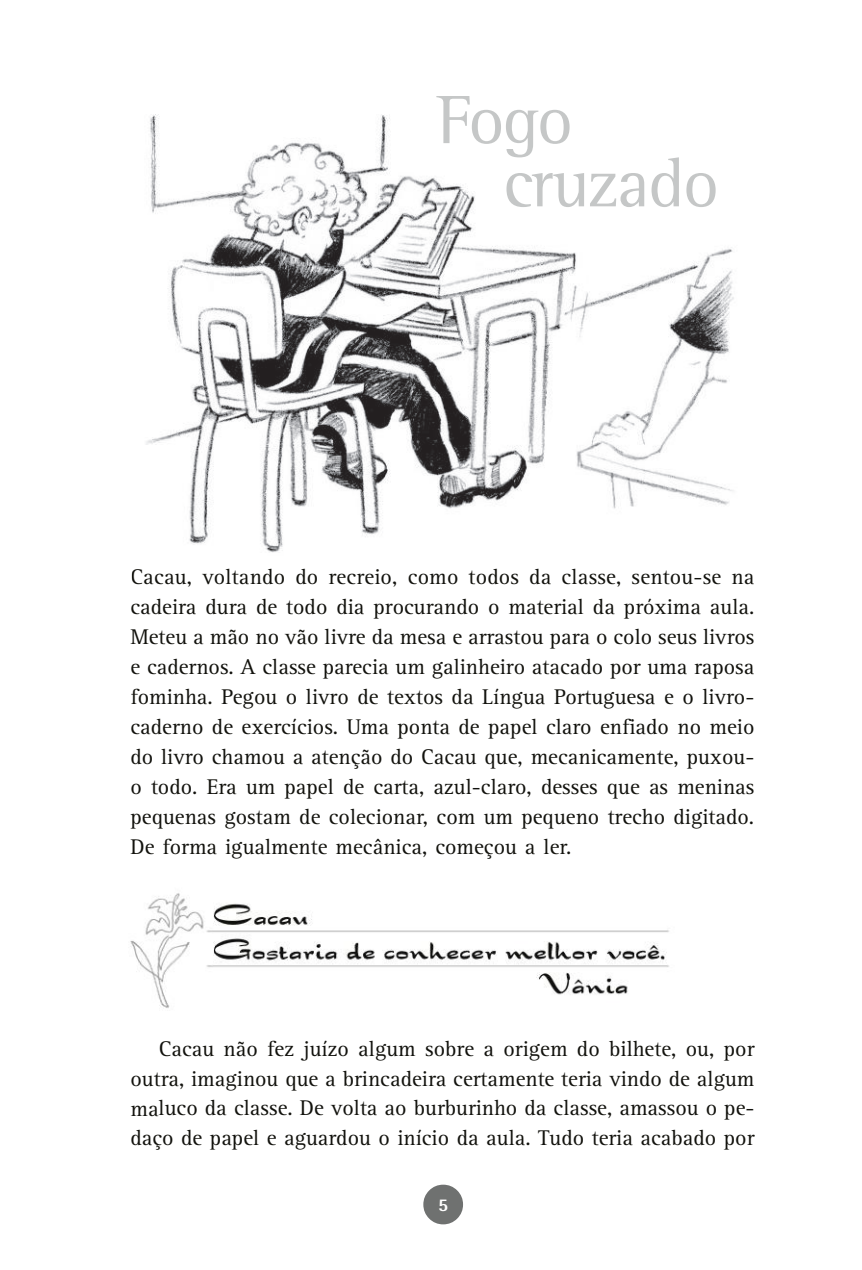
<style>
.page{position:relative;width:862px;height:1270px;background:#fff}
.page>*{position:absolute;margin:0;border:0;box-sizing:border-box;transform-origin:0 0}
.t1{font:70px/63.2px "Rotis Semi Serif";letter-spacing:-.025em;color:#c5c7c7}
.t2{font:22px/30px "Rotis Serif";color:#12120d}
.t3{font:800 18px "Rotis Semi Sans";color:#fff}
</style>
<div class="page">
<svg style="left:423px;top:1184px;width:40px;height:41px"></svg>
<img style="left:146px;top:114px;width:588px;height:439px">
<img style="left:130px;top:893px;width:539px;height:115px">
<h1 class="t1" style="left:503px;top:94px;width:218px;text-indent:-66px">Fogo cruzado</h1>
<p class="t2" style="left:130px;top:563px;width:625px;text-indent:441px">l<br>cadeira dura de todo dia procurando o material da próxima aula.<br>Meteu a mão no vão livre da mesa e arrastou para o colo seus livros e cadernos. A classe parecia um galinheiro atacado por uma raposa fominha. Pegou o livro de textos da Língua Portuguesa e o livro&shy;caderno de exercícios. Uma ponta de papel claro enfiado no meio do livro chamou a atenção do Cacau que, mecanicamente, puxou&shy;o todo. Era um papel de carta, azul-claro, desses que as meninas pequenas gostam de colecionar, com um pequeno trecho digitado.<br>De forma igualmente mecânica, começou a ler.</p>
<p class="t2" style="left:226px;top:563px;width:8px">l</p>
<p class="t2" style="left:262px;top:563px;width:46px">d d</p>
<p class="t2" style="left:374px;top:563px;width:8px">i</p>
<p class="t2" style="left:487px;top:563px;width:13px">d</p>
<p class="t2" style="left:529px;top:563px;width:13px">d</p>
<p class="t2" style="left:130px;top:563px;width:625px">Cacau, vo tan o o recre o, como to os a c asse, sentou-se na</p>
<p class="t2" style="left:130px;top:1036px;width:625px;text-align:justify;text-indent:28px">Cacau não fez juízo algum sobre a origem do bilhete, ou, por outra, imaginou que a brincadeira certamente teria vindo de algum maluco da classe. De volta ao burburinho da classe, amassou o pe&shy;daço de papel e aguardou o início da aula. Tudo teria acabado por</p>
<p class="t3" style="left:438px;top:1194px;width:12px">5</p>
</div>
